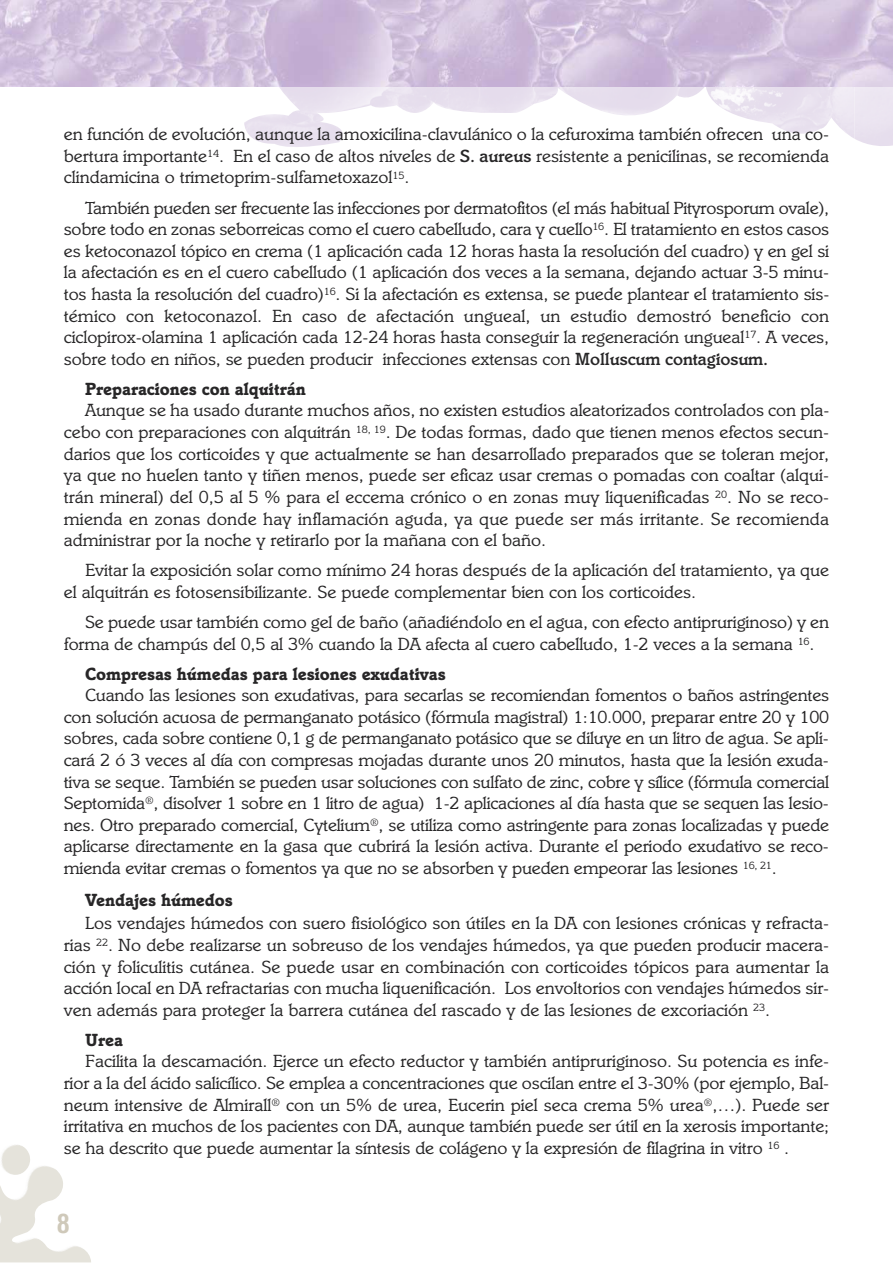
<style>
.page{position:relative;width:893px;height:1263px;background:#fff}
.page>*{position:absolute;margin:0;border:0;box-sizing:border-box;transform-origin:0 0}
.t1{font:700 condensed 27px "Helvetica Rounded";color:#cfc9ba}
.t2{font:18px/21.6px "Italia";color:#272627;text-align:justify}
.t3{font:700 18px "Italia";color:#272627}
.s1{font-weight:500}
</style>
<div class="page">
<img style="left:244px;top:87px;width:649px;height:60px">
<img style="left:1px;top:0;width:892px;height:87px">
<img style="left:448px;top:0;width:407px;height:147px">
<img style="left:706px;top:87px;width:149px;height:52px">
<img style="left:448px;top:87px;width:257px;height:28px">
<img style="left:1px;top:1145px;width:90px;height:117px">
<p class="t2" style="left:64px;top:125px;width:767px">en función de evolución, aunque la amoxicilina-clavulánico o la cefuroxima también ofrecen una co&shy;bertura importante<sup>14</sup>. En el caso de altos niveles de <span class="s1">S. aureus</span> resistente a penicilinas, se recomienda clindamicina o trimetoprim-sulfametoxazol<sup>15</sup>.</p>
<p class="t2" style="left:64px;top:198px;width:767px;text-indent:21px">También pueden ser frecuente las infecciones por dermatofitos (el más habitual Pityrosporum ovale), sobre todo en zonas seborreicas como el cuero cabelludo, cara y cuello<sup>16</sup>. El tratamiento en estos casos es ketoconazol tópico en crema (1 aplicación cada 12 horas hasta la resolución del cuadro) y en gel si la afectación es en el cuero cabelludo (1 aplicación dos veces a la semana, dejando actuar 3-5 minu&shy;tos hasta la resolución del cuadro)<sup>16</sup>. Si la afectación es extensa, se puede plantear el tratamiento sis&shy;témico con ketoconazol. En caso de afectación ungueal, un estudio demostró beneficio con ciclopirox-olamina 1 aplicación cada 12-24 horas hasta conseguir la regeneración ungueal<sup>17</sup>. A veces, sobre todo en niños, se pueden producir infecciones extensas con <span class="s1">Molluscum contagiosum.</span></p>
<p class="t3" style="left:85px;top:382px;width:222px">Preparaciones con alquitrán</p>
<p class="t2" style="left:64px;top:401px;width:767px;text-indent:21px">Aunque se ha usado durante muchos años, no existen estudios aleatorizados controlados con pla&shy;cebo con preparaciones con alquitrán <sup>18,</sup> <sup>19</sup>. De todas formas, dado que tienen menos efectos secun&shy;darios que los corticoides y que actualmente se han desarrollado preparados que se toleran mejor, ya que no huelen tanto y tiñen menos, puede ser eficaz usar cremas o pomadas con coaltar (alqui&shy;trán mineral) del 0,5 al 5 % para el eccema crónico o en zonas muy liquenificadas <sup>20</sup>. No se reco&shy;mienda en zonas donde hay inflamación aguda, ya que puede ser más irritante. Se recomienda administrar por la noche y retirarlo por la mañana con el baño.</p>
<p class="t2" style="left:64px;top:561px;width:767px;text-indent:21px">Evitar la exposición solar como mínimo 24 horas después de la aplicación del tratamiento, ya que el alquitrán es fotosensibilizante. Se puede complementar bien con los corticoides.</p>
<p class="t2" style="left:64px;top:613px;width:767px;text-indent:21px">Se puede usar también como gel de baño (añadiéndolo en el agua, con efecto antipruriginoso) y en forma de champús del 0,5 al 3% cuando la DA afecta al cuero cabelludo, 1-2 veces a la semana <sup>16</sup>.</p>
<p class="t3" style="left:85px;top:667px;width:362px">Compresas húmedas para lesiones exudativas</p>
<p class="t2" style="left:64px;top:686px;width:767px;text-indent:21px">Cuando las lesiones son exudativas, para secarlas se recomiendan fomentos o baños astringentes con solución acuosa de permanganato potásico (fórmula magistral) 1:10.000, preparar entre 20 y 100 sobres, cada sobre contiene 0,1 g de permanganato potásico que se diluye en un litro de agua. Se apli&shy;cará 2 ó 3 veces al día con compresas mojadas durante unos 20 minutos, hasta que la lesión exuda&shy;tiva se seque. También se pueden usar soluciones con sulfato de zinc, cobre y sílice (fórmula comercial Septomida<sup>®</sup>, disolver 1 sobre en 1 litro de agua) 1-2 aplicaciones al día hasta que se sequen las lesio&shy;nes. Otro preparado comercial, Cytelium<sup>®</sup>, se utiliza como astringente para zonas localizadas y puede aplicarse directamente en la gasa que cubrirá la lesión activa. Durante el periodo exudativo se reco&shy;mienda evitar cremas o fomentos ya que no se absorben y pueden empeorar las lesiones <sup>16,</sup> <sup>21</sup>.</p>
<p class="t3" style="left:85px;top:893px;width:149px">Vendajes húmedos</p>
<p class="t2" style="left:64px;top:914px;width:767px;text-indent:21px">Los vendajes húmedos con suero fisiológico son útiles en la DA con lesiones crónicas y refracta&shy;rias <sup>22</sup>. No debe realizarse un sobreuso de los vendajes húmedos, ya que pueden producir macera&shy;ción y foliculitis cutánea. Se puede usar en combinación con corticoides tópicos para aumentar la acción local en DA refractarias con mucha liquenificación. Los envoltorios con vendajes húmedos sir&shy;ven además para proteger la barrera cutánea del rascado y de las lesiones de excoriación <sup>23</sup>.</p>
<p class="t3" style="left:85px;top:1033px;width:39px">Urea</p>
<p class="t2" style="left:64px;top:1052px;width:767px;text-indent:21px">Facilita la descamación. Ejerce un efecto reductor y también antipruriginoso. Su potencia es infe&shy;rior a la del ácido salicílico. Se emplea a concentraciones que oscilan entre el 3-30% (por ejemplo, Bal&shy;neum intensive de Almirall<sup>®</sup> con un 5% de urea, Eucerin piel seca crema 5% urea<sup>®</sup>,…). Puede ser irritativa en muchos de los pacientes con DA, aunque también puede ser útil en la xerosis importante; se ha descrito que puede aumentar la síntesis de colágeno y la expresión de filagrina in vitro <sup>16</sup> .</p>
<h1 class="t1" style="left:57px;top:1213px;width:14px">8</h1>
</div>
